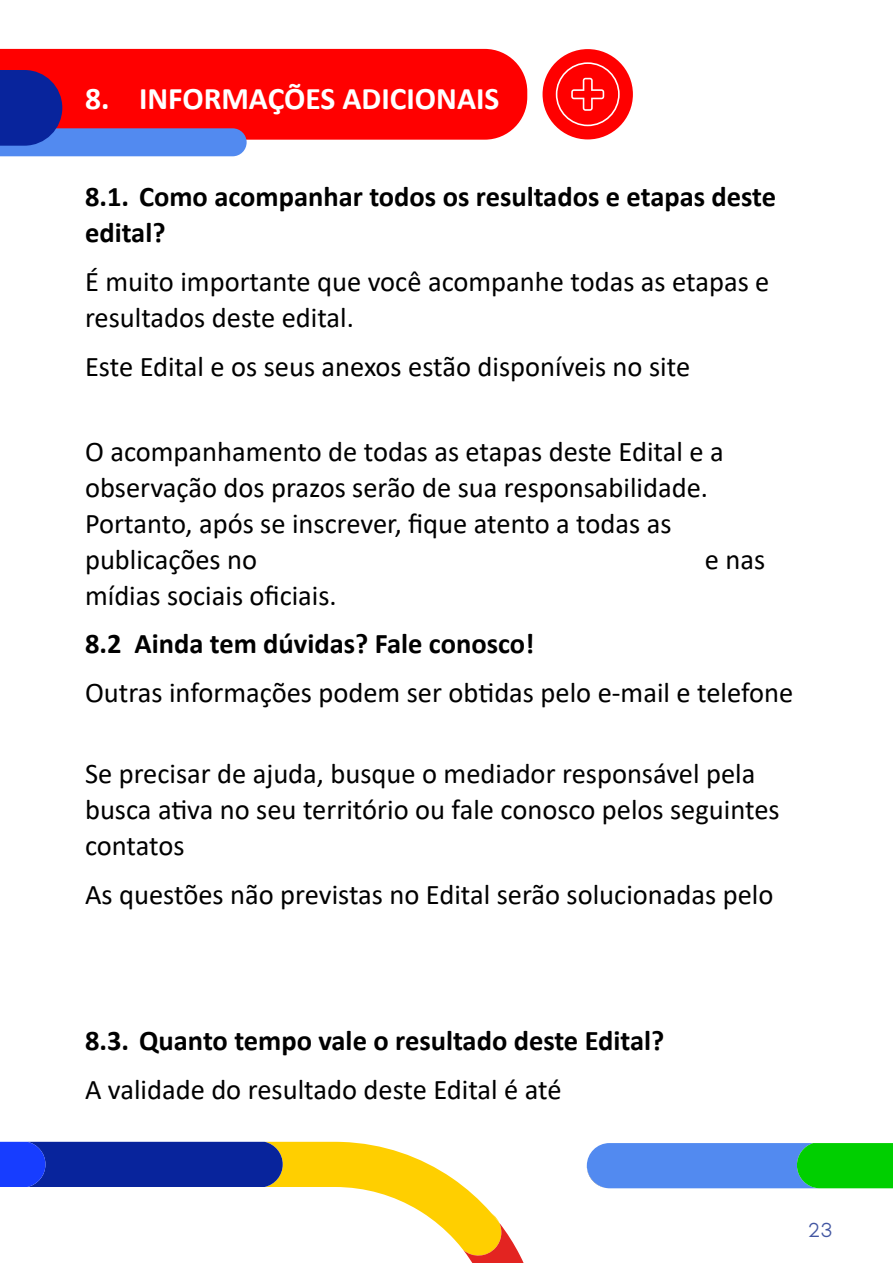
<style>
.page{position:relative;width:893px;height:1263px;background:#fff}
.page>*{position:absolute;margin:0;border:0;box-sizing:border-box;transform-origin:0 0}
.t1{font:700 31.5px "Calibri";color:#fff}
.t2{font:28.5px/36px "Calibri";color:#000}
.t3{font:700 28.5px/36px "Calibri";color:#000}
.t4{font:300 21px "Noir Pro";color:#4256a2}
</style>
<div class="page">
<div style="left:0;top:49px;width:527px;height:91px;background:#f00"></div>
<svg style="left:0;top:70px;width:247px;height:86px;background:#9f2d61"></svg>
<svg style="left:0;top:1142px;width:524px;height:121px"></svg>
<svg style="left:587px;top:1143px;width:306px;height:46px;background:#40a2aa"></svg>
<div style="left:543px;top:49px;width:90px;height:90px;background:#f00;border-radius:50%"></div>
<svg style="left:556px;top:62px;width:64px;height:64px"></svg>
<p class="t1" style="left:85px;top:76px;width:416px">8. INFORMAÇÕES ADICIONAIS</p>
<p class="t3" style="left:85px;top:178px;width:693px">8.1. Como acompanhar todos os resultados e etapas deste edital?</p>
<p class="t2" style="left:85px;top:263px;width:686px">É muito importante que você acompanhe todas as etapas e resultados deste edital.</p>
<p class="t2" style="left:85px;top:348px;width:607px">Este Edital e os seus anexos estão disponíveis no site</p>
<p class="t2" style="left:85px;top:432px;width:640px">O acompanhamento de todas as etapas deste Edital e a observação dos prazos serão de sua responsabilidade.<br>Portanto, após se inscrever, fique atento a todas as publicações no</p>
<p class="t2" style="left:705px;top:540px;width:62px">e nas</p>
<p class="t2" style="left:85px;top:576px;width:253px">mídias sociais oficiais.</p>
<p class="t3" style="left:85px;top:625px;width:451px">8.2 Ainda tem dúvidas? Fale conosco!</p>
<p class="t2" style="left:85px;top:674px;width:710px">Outras informações podem ser obtidas pelo e-mail e telefone</p>
<p class="t2" style="left:85px;top:755px;width:696px">Se precisar de ajuda, busque o mediador responsável pela busca ativa no seu território ou fale conosco pelos seguintes contatos</p>
<p class="t2" style="left:85px;top:876px;width:690px">As questões não previstas no Edital serão solucionadas pelo</p>
<p class="t3" style="left:85px;top:1022px;width:581px">8.3. Quanto tempo vale o resultado deste Edital?</p>
<p class="t2" style="left:85px;top:1071px;width:478px">A validade do resultado deste Edital é até</p>
<p class="t4" style="left:808px;top:1214px;width:26px">23</p>
</div>
